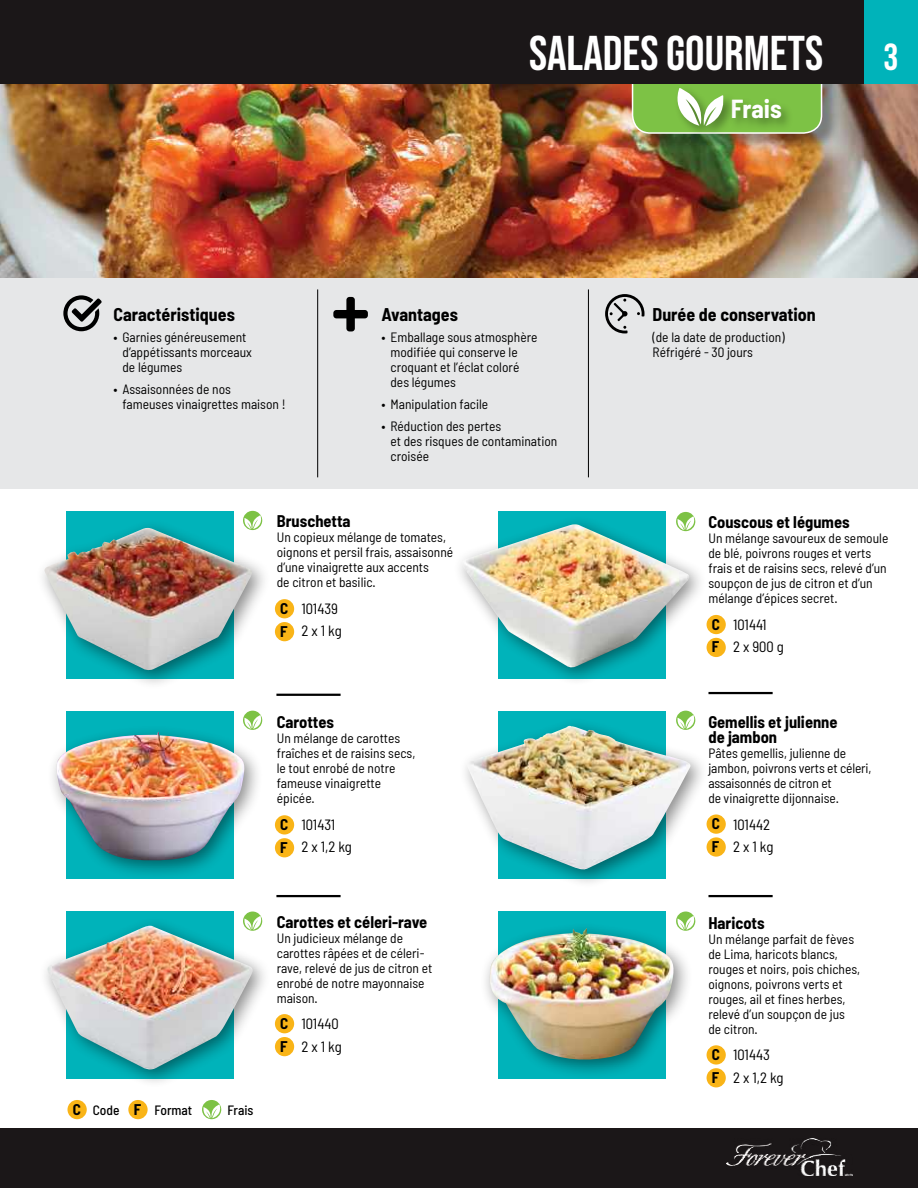
<style>
.page{position:relative;width:918px;height:1188px;background:#fff}
.page>*{position:absolute;margin:0;border:0;box-sizing:border-box;transform-origin:0 0}
.t1{font:48.6px "Bebas Neue";color:#fff}
.t2{font:700 semi-condensed 25.5px "Barlow";letter-spacing:-.005em;color:#fff}
.t3{font:700 semi-condensed 18px "Barlow";color:#000}
.t4{font:700 semi-condensed 16.5px/15px "Barlow";color:#000}
.t5{font:700 semi-condensed 15.15px/23px "Barlow";color:#000}
.t6{font:semi-condensed 14.85px/22.4px "Barlow";color:#000}
.t7{font:semi-condensed 13.5px/15px "Barlow";color:#000}
.t8{font:500 semi-condensed 13.5px "Barlow";color:#000}
.s1{font-size:37.5px}
.s2{font-weight:700;font-size:15.15px}
</style>
<div class="page">
<div style="left:0;top:1128px;width:918px;height:60px;background:#1b1718"></div>
<img style="left:726px;top:1138px;width:126px;height:38px">
<div style="left:0;top:276px;width:918px;height:213px;background:#e6e7e8"></div>
<hr style="left:276px;top:694px;width:65px;height:2px;background:#000">
<hr style="left:708px;top:692px;width:65px;height:2px;background:#000">
<hr style="left:276px;top:895px;width:65px;height:2px;background:#000">
<hr style="left:708px;top:895px;width:65px;height:2px;background:#000">
<div style="left:66px;top:511px;width:168px;height:167px;background:#00b3ba"></div>
<div style="left:66px;top:711px;width:168px;height:168px;background:#00b3ba"></div>
<div style="left:498px;top:711px;width:168px;height:168px;background:#00b3ba"></div>
<div style="left:66px;top:912px;width:168px;height:167px;background:#00b3ba"></div>
<div style="left:498px;top:912px;width:168px;height:167px;background:#00b3ba"></div>
<img style="left:0;top:83px;width:918px;height:195px">
<svg style="left:63px;top:295px;width:39px;height:36px"></svg>
<svg style="left:333px;top:297px;width:35px;height:34px"></svg>
<hr style="left:317px;top:289px;width:1px;height:188px;background:#000">
<hr style="left:588px;top:289px;width:1px;height:188px;background:#000">
<svg style="left:605px;top:294px;width:39px;height:39px"></svg>
<div style="left:275px;top:599px;width:19px;height:19px;background:#f9b417;border-radius:50%"></div>
<div style="left:275px;top:622px;width:19px;height:19px;background:#f9b417;border-radius:50%"></div>
<div style="left:707px;top:615px;width:19px;height:19px;background:#f9b417;border-radius:50%"></div>
<div style="left:707px;top:638px;width:19px;height:19px;background:#f9b417;border-radius:50%"></div>
<div style="left:275px;top:815px;width:19px;height:20px;background:#f9b417;border-radius:50%"></div>
<div style="left:275px;top:838px;width:19px;height:19px;background:#f9b417;border-radius:50%"></div>
<div style="left:707px;top:814px;width:19px;height:20px;background:#f9b417;border-radius:50%"></div>
<div style="left:707px;top:837px;width:19px;height:20px;background:#f9b417;border-radius:50%"></div>
<div style="left:275px;top:1014px;width:19px;height:19px;background:#f9b417;border-radius:50%"></div>
<div style="left:275px;top:1037px;width:19px;height:19px;background:#f9b417;border-radius:50%"></div>
<div style="left:707px;top:1045px;width:19px;height:20px;background:#f9b417;border-radius:50%"></div>
<div style="left:707px;top:1068px;width:19px;height:19px;background:#f9b417;border-radius:50%"></div>
<div style="left:35px;top:518px;width:236px;height:171px;background:#000;opacity:.46"></div>
<img style="left:42px;top:528px;width:212px;height:143px">
<div style="left:453px;top:514px;width:255px;height:173px;background:#000;opacity:.46"></div>
<img style="left:459px;top:524px;width:233px;height:145px">
<div style="left:458px;top:716px;width:251px;height:173px;background:#000;opacity:.46"></div>
<img style="left:466px;top:726px;width:226px;height:145px">
<div style="left:480px;top:920px;width:213px;height:160px;background:#000;opacity:.46"></div>
<img style="left:489px;top:928px;width:188px;height:134px">
<div style="left:47px;top:724px;width:217px;height:156px;background:#000;opacity:.46"></div>
<img style="left:55px;top:732px;width:192px;height:129px">
<div style="left:38px;top:916px;width:234px;height:173px;background:#000;opacity:.46"></div>
<img style="left:45px;top:926px;width:210px;height:145px">
<svg style="left:243px;top:511px;width:19px;height:19px"></svg>
<svg style="left:244px;top:515px;width:18px;height:14px"></svg>
<div style="left:243px;top:711px;width:19px;height:19px;background:#7dc245;border-radius:50%"></div>
<svg style="left:244px;top:715px;width:18px;height:14px"></svg>
<div style="left:243px;top:912px;width:19px;height:19px;background:#7dc245;border-radius:50%"></div>
<svg style="left:244px;top:916px;width:18px;height:14px"></svg>
<svg style="left:676px;top:512px;width:19px;height:19px"></svg>
<svg style="left:677px;top:516px;width:18px;height:14px"></svg>
<div style="left:676px;top:711px;width:19px;height:19px;background:#7dc245;border-radius:50%"></div>
<svg style="left:677px;top:715px;width:18px;height:14px"></svg>
<div style="left:676px;top:912px;width:19px;height:19px;background:#7dc245;border-radius:50%"></div>
<svg style="left:677px;top:916px;width:18px;height:14px"></svg>
<div style="left:68px;top:1100px;width:19px;height:19px;background:#f9b417;border-radius:50%"></div>
<div style="left:128px;top:1100px;width:20px;height:19px;background:#f9b417;border-radius:50%"></div>
<svg style="left:202px;top:1100px;width:19px;height:19px"></svg>
<svg style="left:203px;top:1104px;width:18px;height:14px"></svg>
<div style="left:633px;top:33px;width:207px;height:118px;background:#000;opacity:.36"></div>
<div style="left:633px;top:33px;width:189px;height:100px;background:#7dc245;border-radius:18px"></div>
<div style="left:632px;top:32px;width:190px;height:102px;border:2px solid #fff;border-radius:18px"></div>
<div style="left:729px;top:97px;width:65px;height:34px;background:#000;opacity:.34"></div>
<div style="left:674px;top:85px;width:62px;height:53px;background:#000;opacity:.34"></div>
<svg style="left:675px;top:88px;width:50px;height:38px"></svg>
<div style="left:0;top:0;width:918px;height:83px;background:#1b1718"></div>
<div style="left:864px;top:0;width:54px;height:83px;background:#00b3ba"></div>
<h1 class="t1" style="left:529px;top:26px;width:371px">SALADES GOURMETS <span class="s1">3</span></h1>
<h3 class="t3" style="left:113px;top:303px;width:123px">Caractéristiques</h3>
<p class="t7" style="left:122px;top:330px;width:131px;text-indent:-9px">• Garnies généreusement d’appétissants morceaux de légumes</p>
<p class="t7" style="left:122px;top:382px;width:165px;text-indent:-9px">• Assaisonnées de nos<br>fameuses vinaigrettes maison !</p>
<h3 class="t3" style="left:381px;top:303px;width:78px">Avantages</h3>
<p class="t7" style="left:390px;top:330px;width:148px;text-indent:-9px">• Emballage sous atmosphère modifiée qui conserve le croquant et l’éclat coloré des légumes</p>
<p class="t7" style="left:381px;top:397px;width:108px">• Manipulation facile</p>
<p class="t7" style="left:390px;top:418px;width:168px;text-indent:-9px">• Réduction des pertes<br>et des risques de contamination croisée</p>
<p class="t4" style="left:277px;top:513px;width:75px">Bruschetta</p>
<p class="t7" style="left:277px;top:530px;width:178px">Un copieux mélange de tomates, oignons et persil frais, assaisonné d’une vinaigrette aux accents<br>de citron et basilic.</p>
<p class="t6" style="left:302px;top:597px;width:42px">101439<br>2 x 1 kg</p>
<p class="t5" style="left:280px;top:596px;width:10px">C<br>F</p>
<p class="t4" style="left:277px;top:714px;width:59px">Carottes</p>
<p class="t7" style="left:277px;top:731px;width:140px">Un mélange de carottes fraîches et de raisins secs, le tout enrobé de notre fameuse vinaigrette épicée.</p>
<p class="t6" style="left:302px;top:813px;width:52px">101431<br>2 x 1,2 kg</p>
<p class="t5" style="left:280px;top:813px;width:10px">C<br>F</p>
<p class="t8" style="left:73px;top:1101px;width:121px"><span class="s2">C</span> Code <span class="s2">F</span> Format</p>
<p class="t8" style="left:227px;top:1101px;width:28px">Frais</p>
<p class="t4" style="left:277px;top:914px;width:152px">Carottes et céleri-rave</p>
<p class="t7" style="left:277px;top:930px;width:157px">Un judicieux mélange de carottes râpées et de céleri&shy;rave, relevé de jus de citron et enrobé de notre mayonnaise maison.</p>
<p class="t6" style="left:302px;top:1013px;width:42px">101440<br>2 x 1 kg</p>
<p class="t5" style="left:280px;top:1011px;width:10px">C<br>F</p>
<h2 class="t2" style="left:731px;top:93px;width:52px">Frais</h2>
<h3 class="t3" style="left:653px;top:303px;width:165px">Durée de conservation</h3>
<p class="t7" style="left:653px;top:330px;width:134px">(de la date de production)<br>Réfrigéré - 30 jours</p>
<p class="t4" style="left:708px;top:515px;width:143px">Couscous et légumes</p>
<p class="t7" style="left:708px;top:531px;width:181px">Un mélange savoureux de semoule de blé, poivrons rouges et verts frais et de raisins secs, relevé d’un soupçon de jus de citron et d’un mélange d’épices secret.</p>
<p class="t6" style="left:733px;top:613px;width:52px">101441<br>2 x 900 g</p>
<p class="t5" style="left:712px;top:612px;width:10px">C<br>F</p>
<p class="t4" style="left:708px;top:714px;width:131px">Gemellis et julienne de jambon</p>
<p class="t7" style="left:708px;top:746px;width:165px">Pâtes gemellis, julienne de jambon, poivrons verts et céleri, assaisonnés de citron et<br>de vinaigrette dijonnaise.</p>
<p class="t6" style="left:733px;top:813px;width:42px">101442<br>2 x 1 kg</p>
<p class="t5" style="left:712px;top:812px;width:10px">C<br>F</p>
<p class="t4" style="left:708px;top:915px;width:58px">Haricots</p>
<p class="t7" style="left:708px;top:931px;width:153px">Un mélange parfait de fèves de Lima, haricots blancs, rouges et noirs, pois chiches, oignons, poivrons verts et rouges, ail et fines herbes, relevé d’un soupçon de jus de citron.</p>
<p class="t6" style="left:733px;top:1044px;width:52px">101443<br>2 x 1,2 kg</p>
<p class="t5" style="left:712px;top:1043px;width:10px">C<br>F</p>
</div>
